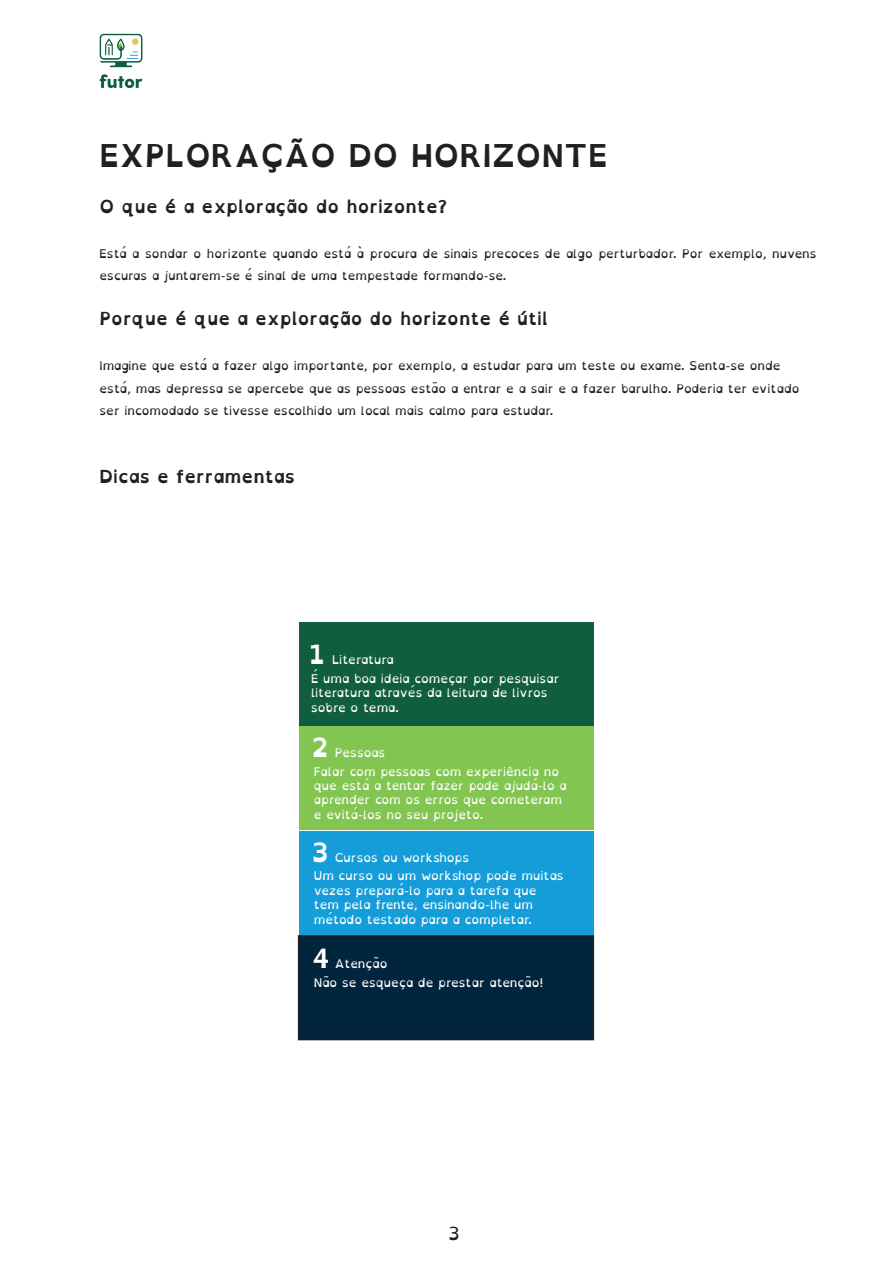
<style>
.page{position:relative;width:893px;height:1263px;background:#fff}
.page>*{position:absolute;margin:0;border:0;box-sizing:border-box;transform-origin:0 0}
.t1{font:700 31.5px "Open Dyslexic Alta";color:#231f20}
.t2{font:700 27px "Open Dyslexic Alta";color:#fff}
.t3{font:700 18px "Open Dyslexic Alta";color:#231f20}
.t4{font:18px "Open Dyslexic Alta";color:#231f20}
.t5{font:12px/14.4px "Open Dyslexic Alta";color:#fff}
.t6{font:12px/22.5px "Open Dyslexic Alta";color:#231f20}
</style>
<div class="page">
<div style="left:299px;top:622px;width:294px;height:104px;background:#105d3f"></div>
<div style="left:299px;top:726px;width:294px;height:104px;background:#83c551"></div>
<div style="left:299px;top:831px;width:294px;height:104px;background:#149dd9"></div>
<div style="left:298px;top:935px;width:296px;height:105px;background:#01253c;border:2px solid #231f20"></div>
<img style="left:99px;top:33px;width:44px;height:56px">
<h1 class="t1" style="left:99px;top:138px;width:510px">EXPLORAÇÃO DO HORIZONTE</h1>
<h3 class="t3" style="left:99px;top:196px;width:349px">O que é a exploração do horizonte?</h3>
<p class="t6" style="left:99px;top:242px;width:719px">Está a sondar o horizonte quando está à procura de sinais precoces de algo perturbador. Por exemplo, nuvens escuras a juntarem-se é sinal de uma tempestade formando-se.</p>
<h3 class="t3" style="left:99px;top:309px;width:450px">Porque é que a exploração do horizonte é útil</h3>
<p class="t6" style="left:99px;top:355px;width:701px">Imagine que está a fazer algo importante, por exemplo, a estudar para um teste ou exame. Senta-se onde está, mas depressa se apercebe que as pessoas estão a entrar e a sair e a fazer barulho. Poderia ter evitado ser incomodado se tivesse escolhido um local mais calmo para estudar.</p>
<h3 class="t3" style="left:99px;top:466px;width:197px">Dicas e ferramentas</h3>
<h2 class="t2" style="left:309px;top:639px;width:17px">1</h2>
<p class="t5" style="left:311px;top:651px;width:250px;line-height:18.8px;text-indent:21px">Literatura<br>É uma boa ideia começar por pesquisar</p>
<p class="t5" style="left:311px;top:686px;width:238px">literatura através da leitura de livros sobre o tema.</p>
<h2 class="t2" style="left:312px;top:732px;width:18px">2</h2>
<p class="t5" style="left:314px;top:743px;width:247px;line-height:18.8px;text-indent:21px">Pessoas<br>Falar com pessoas com experiência no</p>
<p class="t5" style="left:314px;top:779px;width:254px">que está a tentar fazer pode ajudá-lo a aprender com os erros que cometeram e evitá-los no seu projeto.</p>
<h2 class="t2" style="left:312px;top:836px;width:19px">3</h2>
<p class="t5" style="left:314px;top:848px;width:251px;line-height:18.8px;text-indent:21px">Cursos ou workshops<br>Um curso ou um workshop pode muitas</p>
<p class="t5" style="left:314px;top:883px;width:224px">vezes prepará-lo para a tarefa que tem pela frente, ensinando-lhe um método testado para a completar.</p>
<h2 class="t2" style="left:312px;top:943px;width:20px">4</h2>
<p class="t5" style="left:314px;top:954px;width:231px;line-height:18.8px;text-indent:21px">Atenção<br>Não se esqueça de prestar atenção!</p>
<h3 class="t4" style="left:448px;top:1223px;width:13px">3</h3>
</div>
